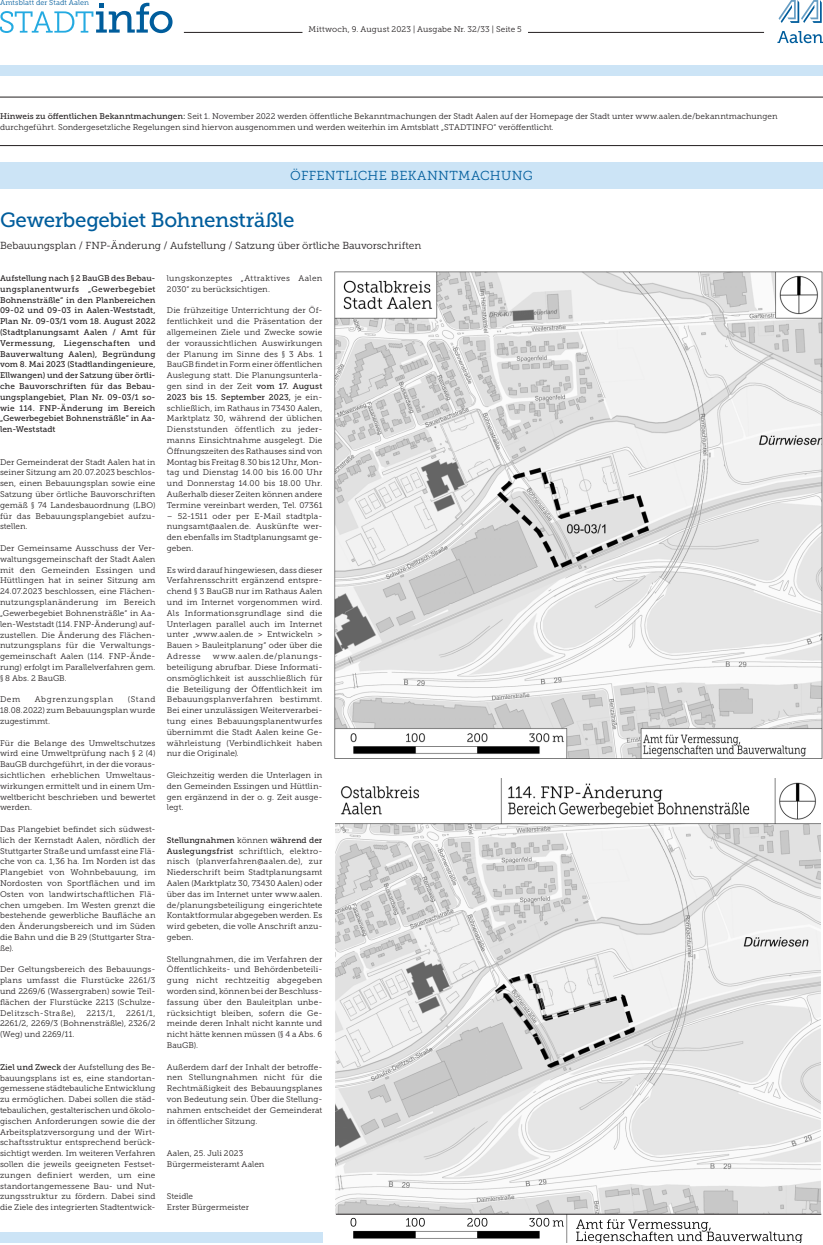
<style>
.page{position:relative;width:823px;height:1245px;background:#fff}
.page>*{position:absolute;margin:0;border:0;box-sizing:border-box;transform-origin:0 0}
.Headline_20_5_pt{font:20.5px "Museo Slab 500";letter-spacing:-.02em;color:#005d9c}
.Rubriktitel-groß{font:13px "Museo Slab 300";letter-spacing:.025em;color:#005d9c}
.Fließtext-Blocksat{font:10.2px "Museo Slab 300";letter-spacing:-.005em;color:#231f20}
._01_Artikel_Fließtex{font:8.2px/10.8px "Museo Slab 300";letter-spacing:.01em;color:#231f20;text-align:justify}
._01_Artikel-Vorspann{font:8.2px/10.8px "Museo Slab 500";letter-spacing:.01em;color:#231f20;text-align:justify}
.Fließtext-Blocksat-2{font:8.2px/10.8px "Museo Slab 300";letter-spacing:.005em;color:#231f20}
._01_Artikel_Fließtex-2{font:8.2px "Museo Slab 300";letter-spacing:.05em;color:#231f20}
._01_Artikel_Fließtex-3{font:8.2px "Museo Slab 300";letter-spacing:.07em;color:#231f20}
.t1{font:7.2px "Museo Slab 300";letter-spacing:.01em;color:#005d9c}
.s1{font-family:"Museo Slab 500"}
</style>
<div class="page">
<hr style="left:184px;top:32px;width:118px;height:1px;background:#231f20">
<hr style="left:527px;top:32px;width:236px;height:1px;background:#231f20">
<svg style="left:777px;top:31px;width:45px;height:12px"></svg>
<svg style="left:778px;top:0;width:43px;height:23px"></svg>
<svg style="left:0;top:3px;width:172px;height:30px"></svg>
<img style="left:334px;top:271px;width:488px;height:488px">
<div style="left:0;top:162px;width:822px;height:26px;background:#cce4f6"></div>
<img style="left:335px;top:779px;width:485px;height:434px">
<img style="left:335px;top:1214px;width:485px;height:28px">
<hr style="left:0;top:145px;width:822px;height:1px;background:#231f20">
<hr style="left:0;top:97px;width:822px;height:1px;background:#231f20">
<div style="left:0;top:1231px;width:322px;height:11px;background:#cce4f6"></div>
<div style="left:0;top:65px;width:822px;height:11px;background:#cce4f6"></div>
<hr style="left:335px;top:1213px;width:485px;height:1px;background:#231f20">
<p class="t1" style="left:0;top:-1px;width:91px">Amtsblatt der Stadt Aalen</p>
<p class="_01_Artikel_Fließtex" style="left:308px;top:24px;width:214px">Mittwoch, 9. August 2023 | Ausgabe Nr. 32/33 | Seite 5</p>
<p class="Fließtext-Blocksat-2" style="left:0;top:111px;width:778px"><span class="s1">Hinweis zu öffentlichen Bekanntmachungen:</span> Seit 1. November 2022 werden öffentliche Bekanntmachungen der Stadt Aalen auf der Homepage der Stadt unter www.aalen.de/bekanntmachungen durchgeführt. Sondergesetzliche Regelungen sind hiervon ausgenommen und werden weiterhin im Amtsblatt „STADTINFO“ veröffentlicht.</p>
<p class="Rubriktitel-groß" style="left:290px;top:169px;width:244px">ÖFFENTLICHE BEKANNTMACHUNG</p>
<p class="Headline_20_5_pt" style="left:0;top:208px;width:296px">Gewerbegebiet Bohnensträßle</p>
<p class="Fließtext-Blocksat" style="left:0;top:239px;width:422px">Bebauungsplan / FNP-Änderung / Aufstellung / Satzung über örtliche Bauvorschriften</p>
<p class="_01_Artikel-Vorspann" style="left:0;top:273px;width:157px">Aufstellung nach § 2 BauGB des Bebau&shy;ungsplanentwurfs „Gewerbegebiet Bohnensträßle“ in den Planbereichen 09-02 und 09-03 in Aalen-Weststadt, Plan Nr. 09-03/1 vom 18. August 2022 (Stadtplanungsamt Aalen / Amt für Vermessung, Liegenschaften und Bauverwaltung Aalen), Begründung vom 8. Mai 2023 (Stadtlandingenieure, Ellwangen) und der Satzung über örtli&shy;che Bauvorschriften für das Bebau&shy;ungsplangebiet, Plan Nr. 09-03/1 so&shy;wie 114. FNP-Änderung im Bereich „Gewerbegebiet Bohnensträßle“ in Aa&shy;len-Weststadt</p>
<p class="_01_Artikel_Fließtex" style="left:0;top:456px;width:157px">Der Gemeinderat der Stadt Aalen hat in seiner Sitzung am 20.07.2023 beschlos&shy;sen, einen Bebauungsplan sowie eine Satzung über örtliche Bauvorschriften gemäß § 74 Landesbauordnung (LBO) für das Bebauungsplangebiet aufzu&shy;stellen.</p>
<p class="_01_Artikel_Fließtex" style="left:0;top:543px;width:157px">Der Gemeinsame Ausschuss der Ver&shy;waltungsgemeinschaft der Stadt Aalen mit den Gemeinden Essingen und Hüttlingen hat in seiner Sitzung am 24.07.2023 beschlossen, eine Flächen&shy;nutzungsplanänderung im Bereich „Gewerbegebiet Bohnensträßle“ in Aa&shy;len-Weststadt (114. FNP-Änderung) auf&shy;zustellen. Die Änderung des Flächen&shy;nutzungsplans für die Verwaltungs&shy;gemeinschaft Aalen (114. FNP-Ände&shy;rung) erfolgt im Parallelverfahren gem. § 8 Abs. 2 BauGB.</p>
<p class="_01_Artikel_Fließtex" style="left:0;top:694px;width:22px">Dem</p>
<p class="_01_Artikel_Fließtex-3" style="left:35px;top:695px;width:80px">Abgrenzungsplan</p>
<p class="_01_Artikel_Fließtex" style="left:167px;top:273px;width:157px">lungskonzeptes „Attraktives Aalen<br>2030“ zu berücksichtigen.</p>
<p class="_01_Artikel_Fließtex" style="left:167px;top:305px;width:157px">Die frühzeitige Unterrichtung der Öf&shy;fentlichkeit und die Präsentation der allgemeinen Ziele und Zwecke sowie der voraussichtlichen Auswirkungen der Planung im Sinne des § 3 Abs. 1<br>BauGB findet in Form einer öffentlichen Auslegung statt. Die Planungsunterla&shy;gen sind in der Zeit <span class="s1">vom 17. August 2023 bis 15. September 2023,</span> je ein&shy;schließlich, im Rathaus in 73430 Aalen, Marktplatz 30, während der üblichen Dienststunden öffentlich zu jeder&shy;manns Einsichtnahme ausgelegt. Die Öffnungszeiten des Rathauses sind von Montag bis Freitag 8.30 bis 12 Uhr, Mon&shy;tag und Dienstag 14.00 bis 16.00 Uhr und Donnerstag 14.00 bis 18.00 Uhr.<br>Außerhalb dieser Zeiten können andere Termine vereinbart werden, Tel. 07361</p>
<p class="_01_Artikel_Fließtex" style="left:167px;top:510px;width:157px">– 52-1511 oder per E-Mail stadtpla&shy;nungsamt@aalen.de. Auskünfte wer&shy;den ebenfalls im Stadtplanungsamt ge&shy;geben.</p>
<p class="_01_Artikel_Fließtex" style="left:167px;top:564px;width:157px">Es wird darauf hingewiesen, dass dieser Verfahrensschritt ergänzend entspre&shy;chend § 3 BauGB nur im Rathaus Aalen und im Internet vorgenommen wird.<br>Als Informationsgrundlage sind die Unterlagen parallel auch im Internet unter „www.aalen.de &gt; Entwickeln &gt; Bauen &gt; Bauleitplanung“ oder über die Adresse</p>
<p class="_01_Artikel_Fließtex-2" style="left:213px;top:651px;width:111px">www.aalen.de/planungs-</p>
<p class="_01_Artikel_Fließtex" style="left:167px;top:661px;width:157px">beteiligung abrufbar. Diese Informati&shy;onsmöglichkeit ist ausschließlich für die Beteiligung der Öffentlichkeit im Bebauungsplanverfahren bestimmt.<br>Bei einer unzulässigen Weiterverarbei&shy;tung eines Bebauungsplanentwurfes übernimmt die Stadt Aalen keine Ge&shy;währleistung (Verbindlichkeit haben nur die Originale).</p>
<p class="_01_Artikel_Fließtex" style="left:167px;top:769px;width:157px">Gleichzeitig werden die Unterlagen in den Gemeinden Essingen und Hüttlin&shy;gen ergänzend in der o. g. Zeit ausge&shy;legt.</p>
<p class="_01_Artikel_Fließtex" style="left:167px;top:834px;width:157px"><span class="s1">Stellungnahmen</span> können <span class="s1">während der Auslegungsfrist</span> schriftlich, elektro&shy;nisch (planverfahren@aalen.de), zur Niederschrift beim Stadtplanungsamt Aalen (Marktplatz 30, 73430 Aalen) oder über das im Internet unter www.aalen. de/planungsbeteiligung eingerichtete Kontaktformular abgegeben werden. Es wird gebeten, die volle Anschrift anzu&shy;geben.</p>
<p class="_01_Artikel_Fließtex" style="left:167px;top:953px;width:157px">Stellungnahmen, die im Verfahren der Öffentlichkeits- und Behördenbeteili&shy;gung nicht rechtzeitig abgegeben worden sind, können bei der Beschluss&shy;fassung über den Bauleitplan unbe&shy;rücksichtigt bleiben, sofern die Ge&shy;meinde deren Inhalt nicht kannte und nicht hätte kennen müssen (§ 4 a Abs. 6<br>BauGB).</p>
<p class="_01_Artikel_Fließtex" style="left:167px;top:1061px;width:157px">Außerdem darf der Inhalt der betroffe&shy;nen Stellungnahmen nicht für die Rechtmäßigkeit des Bebauungsplanes von Bedeutung sein. Über die Stellung&shy;nahmen entscheidet der Gemeinderat in öffentlicher Sitzung.</p>
<p class="_01_Artikel_Fließtex" style="left:167px;top:1147px;width:78px">Aalen, 25. Juli 2023</p>
<p class="_01_Artikel_Fließtex" style="left:167px;top:1158px;width:99px">Bürgermeisteramt Aalen</p>
<p class="_01_Artikel_Fließtex" style="left:167px;top:1191px;width:28px">Steidle</p>
<p class="_01_Artikel_Fließtex" style="left:167px;top:1201px;width:84px">Erster Bürgermeister</p>
<p class="_01_Artikel_Fließtex" style="left:0;top:694px;width:157px;text-indent:128px">(Stand 18.08.2022) zum Bebauungsplan wurde zugestimmt.</p>
<p class="_01_Artikel_Fließtex" style="left:0;top:737px;width:157px">Für die Belange des Umweltschutzes wird eine Umweltprüfung nach § 2 (4)<br>BauGB durchgeführt, in der die voraus&shy;sichtlichen erheblichen Umweltaus&shy;wirkungen ermittelt und in einem Um&shy;weltbericht beschrieben und bewertet werden.</p>
<p class="_01_Artikel_Fließtex" style="left:0;top:823px;width:157px">Das Plangebiet befindet sich südwest&shy;lich der Kernstadt Aalen, nördlich der Stuttgarter Straße und umfasst eine Flä&shy;che von ca. 1,36 ha. Im Norden ist das Plangebiet von Wohnbebauung, im Nordosten von Sportflächen und im Osten von landwirtschaftlichen Flä&shy;chen umgeben. Im Westen grenzt die bestehende gewerbliche Baufläche an den Änderungsbereich und im Süden die Bahn und die B 29 (Stuttgarter Stra&shy;ße).</p>
<p class="_01_Artikel_Fließtex" style="left:0;top:964px;width:157px">Der Geltungsbereich des Bebauungs&shy;plans umfasst die Flurstücke 2261/3 und 2269/6 (Wassergraben) sowie Teil&shy;flächen der Flurstücke 2213 (Schulze-Delitzsch-Straße),</p>
<p class="_01_Artikel_Fließtex" style="left:0;top:1007px;width:157px;text-indent:126px">2261/1, 2261/2, 2269/3 (Bohnensträßle), 2326/2 (Weg) und 2269/11.</p>
<p class="_01_Artikel_Fließtex" style="left:0;top:1061px;width:157px"><span class="s1">Ziel und Zweck</span> der Aufstellung des Be&shy;bauungsplans ist es, eine standortan&shy;gemessene städtebauliche Entwicklung zu ermöglichen. Dabei sollen die städ&shy;tebaulichen, gestalterischen und ökolo&shy;gischen Anforderungen sowie die der Arbeitsplatzversorgung und der Wirt&shy;schaftsstruktur entsprechend berück&shy;sichtigt werden. Im weiteren Verfahren sollen die jeweils geeigneten Festset&shy;zungen definiert werden, um eine standortangemessene Bau- und Nut&shy;zungsstruktur zu fördern. Dabei sind die Ziele des integrierten Stadtentwick-</p>
<p class="_01_Artikel_Fließtex" style="left:86px;top:1007px;width:31px">2213/1,</p>
</div>
